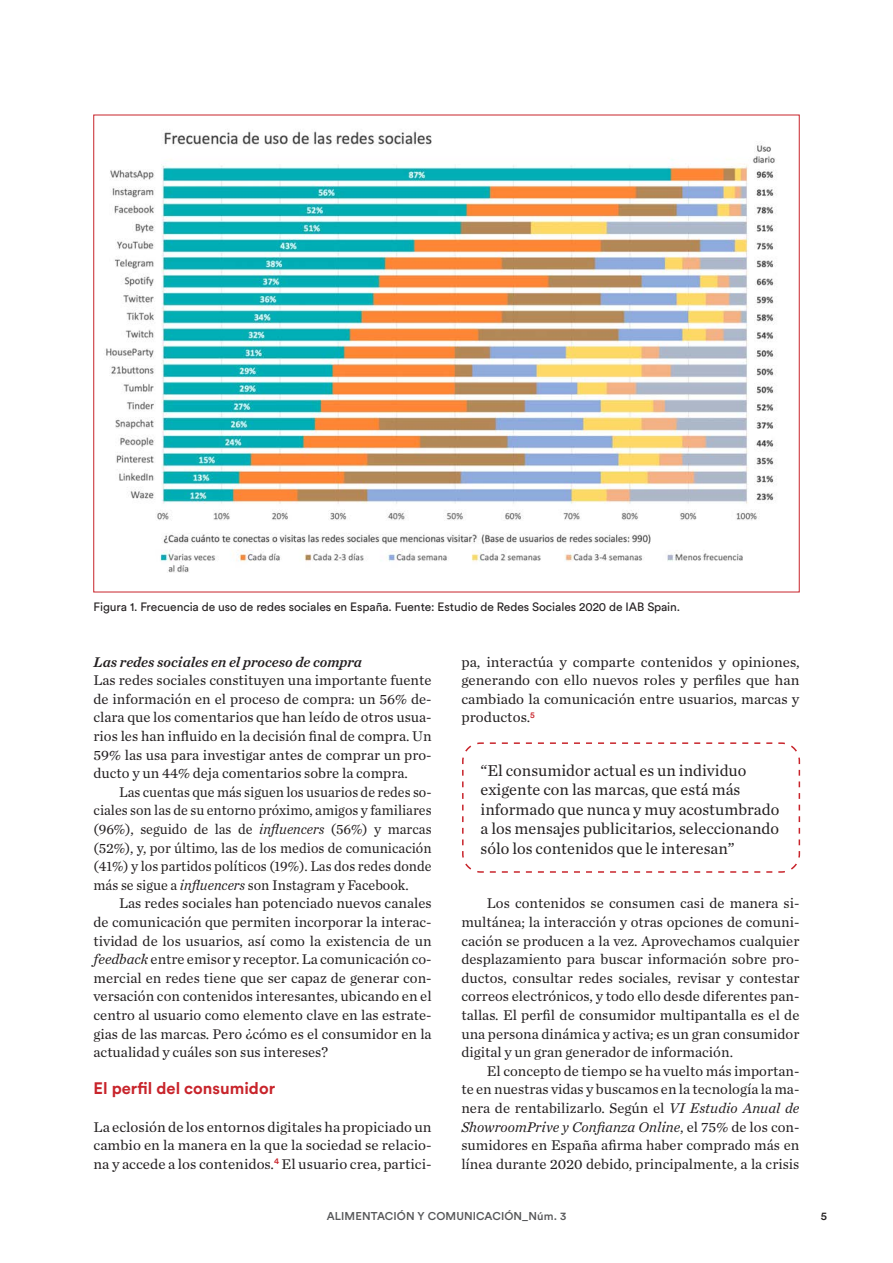
<style>
.page{position:relative;width:893px;height:1263px;background:#fff}
.page>*{position:absolute;margin:0;border:0;box-sizing:border-box;transform-origin:0 0}
.CAST_1r_Parrafo{font:16.5px/19.5px "Chronicle Text G1";color:#231f20}
.CAST_Secciones{font:700 16.5px "Circular Std";color:#c8242b}
.CAST_Texto_seguido{font:14.7px/18.6px "Chronicle Text G1";color:#231f20;text-align:justify}
.CAST_1r_Parrafo-2{font:14.7px/18.6px "Chronicle Text G1";color:#231f20;text-align:justify}
.CAST_Texto_seguido-2{font:14.7px/18.6px "Chronicle Text G1";color:#231f20;text-align:justify;scale:.96 1}
.CAST_Ladillos{font:italic 14.7px "Chronicle Text G1 Semi";color:#231f20}
.CAST_Pié_Figura{font:12px "Circular Std";letter-spacing:-.005em;color:#231f20}
.t1{font:500 11.25px "Circular Std";letter-spacing:.01em;color:#57585a}
.t2{font:500 11.25px "Circular Std";color:#231f20}
.s1{font-style:italic}
</style>
<div class="page">
<img style="left:106px;top:131px;width:670px;height:442px">
<svg style="left:462px;top:742px;width:339px;height:131px"></svg>
<p class="CAST_Pié_Figura" style="left:94px;top:599px;width:588px">Figura 1. Frecuencia de uso de redes sociales en España. Fuente: Estudio de Redes Sociales 2020 de IAB Spain.</p>
<p class="CAST_Ladillos" style="left:94px;top:650px;width:270px">Las redes sociales en el proceso de compra</p>
<p class="CAST_1r_Parrafo-2" style="left:94px;top:670px;width:340px">Las redes sociales constituyen una importante fuente de información en el proceso de compra: un 56% de&shy;clara que los comentarios que han leído de otros usua&shy;rios les han influido en la decisión final de compra. Un 59% las usa para investigar antes de comprar un pro&shy;ducto y un 44% deja comentarios sobre la compra.</p>
<p class="CAST_Texto_seguido-2" style="left:94px;top:782px;width:354px;text-indent:26px">Las cuentas que más siguen los usuarios de redes so&shy;ciales son las de su entorno próximo, amigos y familiares (96%), seguido de las de <span class="s1">influencers</span> (56%) y marcas (52%), y, por último, las de los medios de comunicación (41%) y los partidos políticos (19%). Las dos redes donde más se sigue a <span class="s1">influencers</span> son Instagram y Facebook.</p>
<p class="CAST_Texto_seguido" style="left:94px;top:893px;width:340px;text-indent:26px">Las redes sociales han potenciado nuevos canales de comunicación que permiten incorporar la interac&shy;tividad de los usuarios, así como la existencia de un <span class="s1">feedback</span> entre emisor y receptor. La comunicación co&shy;mercial en redes tiene que ser capaz de generar con&shy;versación con contenidos interesantes, ubicando en el centro al usuario como elemento clave en las estrate&shy;gias de las marcas. Pero ¿cómo es el consumidor en la actualidad y cuáles son sus intereses?</p>
<p class="CAST_Secciones" style="left:94px;top:1078px;width:183px">El perfil del consumidor</p>
<p class="CAST_1r_Parrafo-2" style="left:94px;top:1117px;width:340px">La eclosión de los entornos digitales ha propiciado un cambio en la manera en la que la sociedad se relacio&shy;na y accede a los contenidos.<sup>4</sup> El usuario crea, partici-</p>
<p class="CAST_1r_Parrafo-2" style="left:461px;top:652px;width:340px">pa, interactúa y comparte contenidos y opiniones, generando con ello nuevos roles y perfiles que han cambiado la comunicación entre usuarios, marcas y productos.<sup>5</sup></p>
<p class="CAST_1r_Parrafo" style="left:481px;top:759px;width:300px">“El consumidor actual es un individuo exigente con las marcas, que está más informado que nunca y muy acostumbrado a los mensajes publicitarios, seleccionando sólo los contenidos que le interesan”</p>
<p class="CAST_Texto_seguido" style="left:461px;top:893px;width:340px;text-indent:26px">Los contenidos se consumen casi de manera si&shy;multánea; la interacción y otras opciones de comuni&shy;cación se producen a la vez. Aprovechamos cualquier desplazamiento para buscar información sobre pro&shy;ductos, consultar redes sociales, revisar y contestar correos electrónicos, y todo ello desde diferentes pan&shy;tallas. El perfil de consumidor multipantalla es el de una persona dinámica y activa; es un gran consumidor digital y un gran generador de información.</p>
<p class="CAST_Texto_seguido" style="left:461px;top:1061px;width:340px;text-indent:26px">El concepto de tiempo se ha vuelto más importan&shy;te en nuestras vidas y buscamos en la tecnología la ma&shy;nera de rentabilizarlo. Según el <span class="s1">VI Estudio Anual de ShowroomPrive y Confianza Online</span>, el 75% de los con&shy;sumidores en España afirma haber comprado más en línea durante 2020 debido, principalmente, a la crisis</p>
<p class="t1" style="left:327px;top:1209px;width:241px">ALIMENTACIÓN Y COMUNICACIÓN_Núm. 3</p>
<p class="t2" style="left:821px;top:1209px;width:8px">5</p>
</div>
